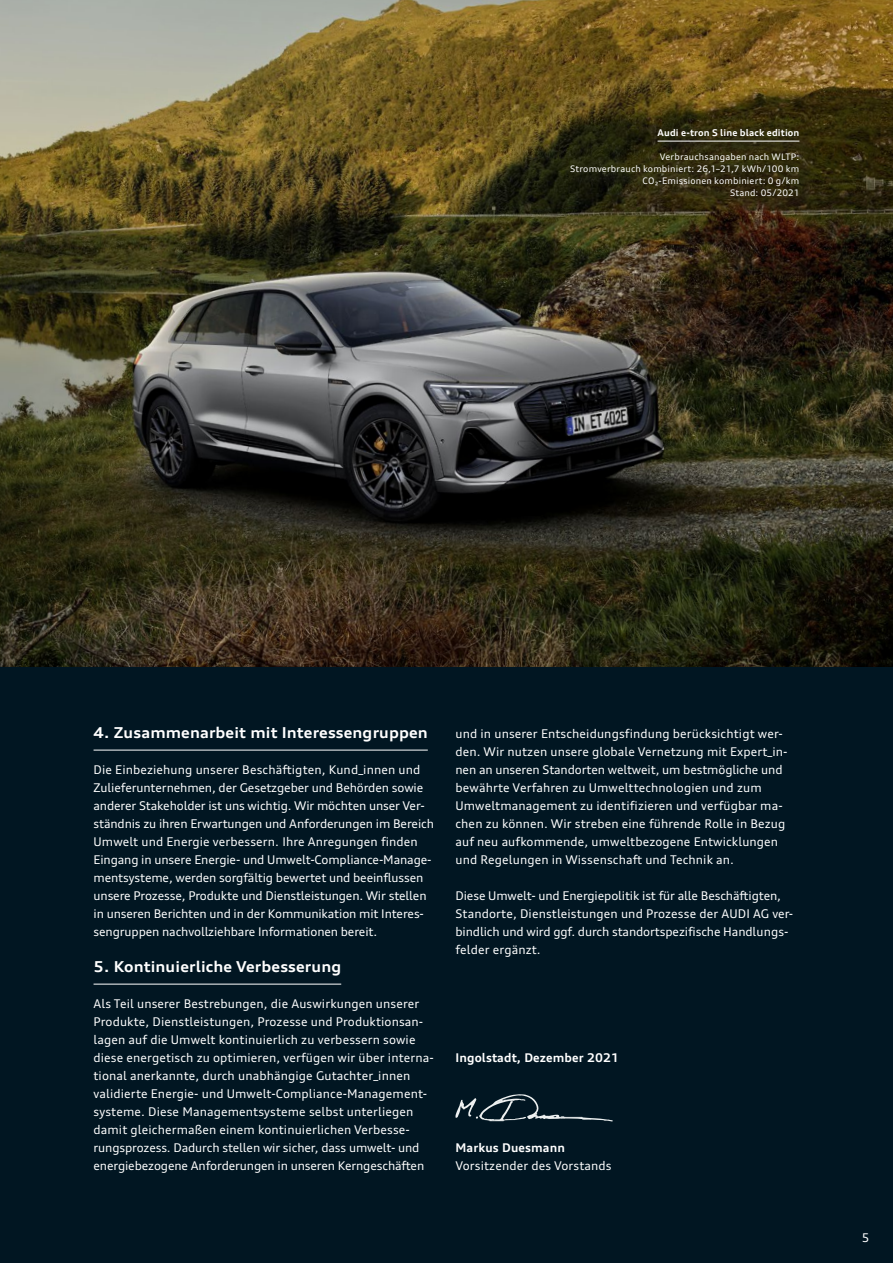
<style>
.page{position:relative;width:893px;height:1263px;background:#011622}
.page>*{position:absolute;margin:0;border:0;box-sizing:border-box;transform-origin:0 0}
.AUDI_Subheadlines{font:700 expanded 15px "Audi Type";letter-spacing:.01em;color:#fff}
.t1{font:12px/18px "Audi Type";letter-spacing:.01em;color:#fff}
.t2{font:12px/18px "Audi Type";letter-spacing:-.01em;color:#fff}
.t3{font:700 12px "Audi Type";letter-spacing:.01em;color:#fff}
.AUDI_Verbrauchswerte{font:700 9.3px "Audi Type";letter-spacing:.015em;color:#fff}
.AUDI_Verbrauchswerte-2{font:9px "Audi Type";letter-spacing:.02em;color:#fff}
</style>
<div class="page">
<hr style="left:94px;top:750px;width:334px;height:1px;background:#fff">
<hr style="left:94px;top:984px;width:247px;height:1px;background:#fff">
<svg style="left:455px;top:1094px;width:158px;height:28px"></svg>
<img style="left:0;top:0;width:893px;height:666px">
<svg style="left:574px;top:132px;width:243px;height:82px;background:#2d280f"></svg>
<hr style="left:657px;top:141px;width:142px;height:1px;background:#fff">
<p class="AUDI_Verbrauchswerte" style="left:657px;top:127px;width:143px">Audi e-tron S line black edition</p>
<p class="AUDI_Verbrauchswerte-2" style="left:660px;top:151px;width:141px">Verbrauchsangaben nach WLTP:</p>
<p class="AUDI_Verbrauchswerte-2" style="left:570px;top:163px;width:231px">Stromverbrauch kombiniert: 26,1–21,7 kWh/100 km</p>
<p class="AUDI_Verbrauchswerte-2" style="left:643px;top:175px;width:158px">CO₂-Emissionen kombiniert: 0 g/km</p>
<p class="AUDI_Verbrauchswerte-2" style="left:730px;top:187px;width:71px">Stand: 05/2021</p>
<p class="AUDI_Subheadlines" style="left:94px;top:723px;width:336px">4. Zusammenarbeit mit Interessengruppen</p>
<p class="t2" style="left:94px;top:761px;width:342px">Die Einbeziehung unserer Beschäftigten, Kund_innen und Zulieferunternehmen, der Gesetzgeber und Behörden sowie anderer Stakeholder ist uns wichtig. Wir möchten unser Ver&shy;ständnis zu ihren Erwartungen und Anforderungen im Bereich Umwelt und Energie verbessern. Ihre Anregungen finden Eingang in unsere Energie- und Umwelt-Compliance-Manage&shy;mentsysteme, werden sorgfältig bewertet und beeinflussen unsere Prozesse, Produkte und Dienstleistungen. Wir stellen in unseren Berichten und in der Kommunikation mit Interes&shy;sengruppen nachvollziehbare Informationen bereit.</p>
<p class="AUDI_Subheadlines" style="left:94px;top:957px;width:249px">5. Kontinuierliche Verbesserung</p>
<p class="t1" style="left:94px;top:995px;width:342px">Als Teil unserer Bestrebungen, die Auswirkungen unserer Produkte, Dienstleistungen, Prozesse und Produktionsan&shy;lagen auf die Umwelt kontinuierlich zu verbessern sowie diese energetisch zu optimieren, verfügen wir über interna&shy;tional anerkannte, durch unabhängige Gutachter_innen validierte Energie- und Umwelt-Compliance-Management&shy;systeme. Diese Managementsysteme selbst unterliegen damit gleichermaßen einem kontinuierlichen Verbesse&shy;rungsprozess. Dadurch stellen wir sicher, dass umwelt- und energiebezogene Anforderungen in unseren Kerngeschäften</p>
<p class="t1" style="left:455px;top:725px;width:334px">und in unserer Entscheidungsfindung berücksichtigt wer&shy;den. Wir nutzen unsere globale Vernetzung mit Expert_in&shy;nen an unseren Standorten weltweit, um bestmögliche und bewährte Verfahren zu Umwelttechnologien und zum</p>
<p class="t1" style="left:455px;top:797px;width:331px">Umweltmanagement zu identifizieren und verfügbar ma&shy;chen zu können. Wir streben eine führende Rolle in Bezug auf neu aufkommende, umweltbezogene Entwicklungen und Regelungen in Wissenschaft und Technik an.</p>
<p class="t2" style="left:455px;top:887px;width:339px">Diese Umwelt- und Energiepolitik ist für alle Beschäftigten, Standorte, Dienstleistungen und Prozesse der AUDI AG ver&shy;bindlich und wird ggf. durch standortspezifische Handlungs&shy;felder ergänzt.</p>
<p class="t3" style="left:455px;top:1050px;width:165px">Ingolstadt, Dezember 2021</p>
<p class="t3" style="left:455px;top:1140px;width:111px">Markus Duesmann</p>
<p class="t1" style="left:455px;top:1157px;width:158px">Vorsitzender des Vorstands</p>
<p class="t1" style="left:862px;top:1229px;width:9px">5</p>
</div>
